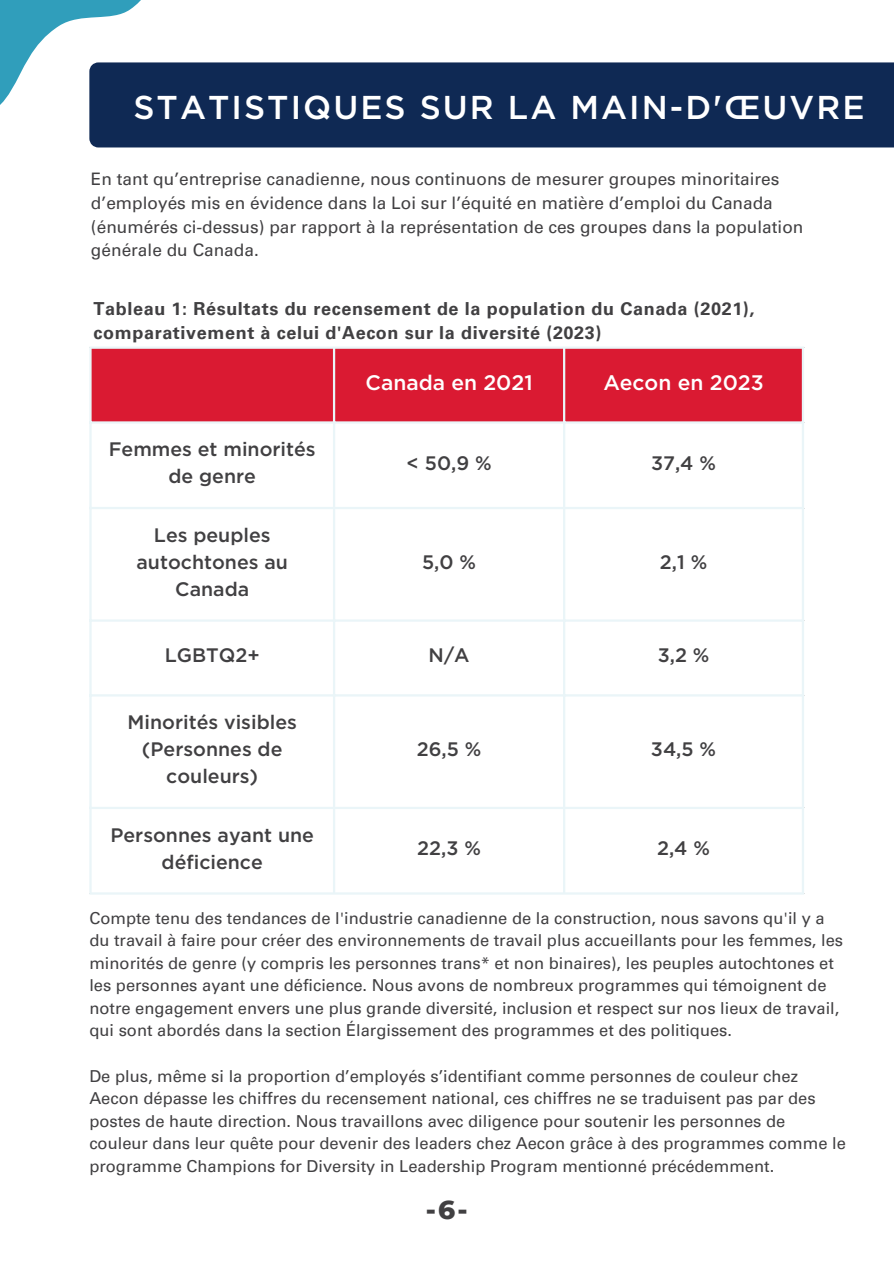
<style>
.page{position:relative;width:894px;height:1264px;background:#fff}
.page>*{position:absolute;margin:0;border:0;box-sizing:border-box;transform-origin:0 0}
.t1{font:500 33px "Gotham";letter-spacing:.06em;color:#fff}
.t2{font:800 26.4px "Montserrat";color:#414042}
.t3{font:500 21px "Gotham";color:#fff}
.t4{font:500 19.5px/27px "Gotham";color:#414042;text-align:center}
.t5{font:700 18px/24.8px "Univers LT Pro 65";letter-spacing:.035em;color:#414042}
.t6{font:17.25px/23.7px "Univers LT Pro 55 Roman";color:#414042}
.t7{font:16.5px/22.5px "Univers LT Pro 55 Roman";color:#414042}
</style>
<div class="page">
<div style="left:92px;top:349px;width:709px;height:72px;background:#da1a32"></div>
<hr style="left:89px;top:349px;width:3px;height:543px;background:#eaf5f8">
<hr style="left:333px;top:349px;width:2px;height:543px;background:#eaf5f8">
<hr style="left:563px;top:349px;width:2px;height:543px;background:#eaf5f8">
<hr style="left:801px;top:349px;width:2px;height:543px;background:#eaf5f8">
<hr style="left:89px;top:346px;width:714px;height:3px;background:#eaf5f8">
<hr style="left:89px;top:421px;width:714px;height:2px;background:#eaf5f8">
<hr style="left:89px;top:507px;width:714px;height:2px;background:#eaf5f8">
<hr style="left:89px;top:619px;width:714px;height:2px;background:#eaf5f8">
<hr style="left:89px;top:694px;width:714px;height:2px;background:#eaf5f8">
<hr style="left:89px;top:806px;width:714px;height:3px;background:#eaf5f8">
<hr style="left:89px;top:892px;width:714px;height:2px;background:#eaf5f8">
<div style="left:89px;top:62px;width:804px;height:85px;background:#0f2954"></div>
<svg style="left:0;top:0;width:167px;height:128px"></svg>
<p class="t1" style="left:133px;top:92px;width:732px">STATISTIQUES SUR LA MAIN-D'ŒUVRE</p>
<p class="t6" style="left:91px;top:169px;width:713px">En tant qu’entreprise canadienne, nous continuons de mesurer groupes minoritaires d’employés mis en évidence dans la Loi sur l’équité en matière d’emploi du Canada (énumérés ci-dessus) par rapport à la représentation de ces groupes dans la population générale du Canada.</p>
<p class="t5" style="left:94px;top:298px;width:662px">Tableau 1: Résultats du recensement de la population du Canada (2021), comparativement à celui d'Aecon sur la diversité (2023)</p>
<p class="t4" style="left:109px;top:437px;width:208px">Femmes et minorités de genre</p>
<p class="t4" style="left:136px;top:522px;width:153px">Les peuples autochtones au<br>Canada</p>
<p class="t3" style="left:365px;top:373px;width:169px">Canada en 2021</p>
<h1 class="t3" style="left:603px;top:373px;width:162px">Aecon en 2023</h1>
<h3 class="t4" style="left:406px;top:450px;width:86px">&lt; 50,9 %</h3>
<p class="t4" style="left:651px;top:450px;width:66px">37,4 %</p>
<p class="t4" style="left:422px;top:549px;width:55px">5,0 %</p>
<p class="t4" style="left:659px;top:549px;width:49px">2,1 %</p>
<p class="t4" style="left:165px;top:643px;width:96px">LGBTQ2+</p>
<p class="t4" style="left:428px;top:643px;width:42px">N/A</p>
<p class="t4" style="left:657px;top:643px;width:53px">3,2 %</p>
<p class="t4" style="left:128px;top:709px;width:171px">Minorités visibles (Personnes de couleurs)</p>
<p class="t4" style="left:110px;top:822px;width:205px">Personnes ayant une déficience</p>
<p class="t4" style="left:416px;top:736px;width:66px">26,5 %</p>
<p class="t4" style="left:650px;top:736px;width:67px">34,5 %</p>
<p class="t4" style="left:417px;top:835px;width:65px">22,3 %</p>
<p class="t4" style="left:657px;top:835px;width:54px">2,4 %</p>
<p class="t7" style="left:89px;top:909px;width:755px">Compte tenu des tendances de l'industrie canadienne de la construction, nous savons qu'il y a du travail à faire pour créer des environnements de travail plus accueillants pour les femmes, les minorités de genre (y compris les personnes trans* et non binaires), les peuples autochtones et les personnes ayant une déficience. Nous avons de nombreux programmes qui témoignent de notre engagement envers une plus grande diversité, inclusion et respect sur nos lieux de travail, qui sont abordés dans la section Élargissement des programmes et des politiques.</p>
<p class="t7" style="left:89px;top:1066px;width:757px">De plus, même si la proportion d’employés s’identifiant comme personnes de couleur chez Aecon dépasse les chiffres du recensement national, ces chiffres ne se traduisent pas par des postes de haute direction. Nous travaillons avec diligence pour soutenir les personnes de couleur dans leur quête pour devenir des leaders chez Aecon grâce à des programmes comme le programme Champions for Diversity in Leadership Program mentionné précédemment.</p>
<p class="t2" style="left:426px;top:1193px;width:43px">-6-</p>
</div>
